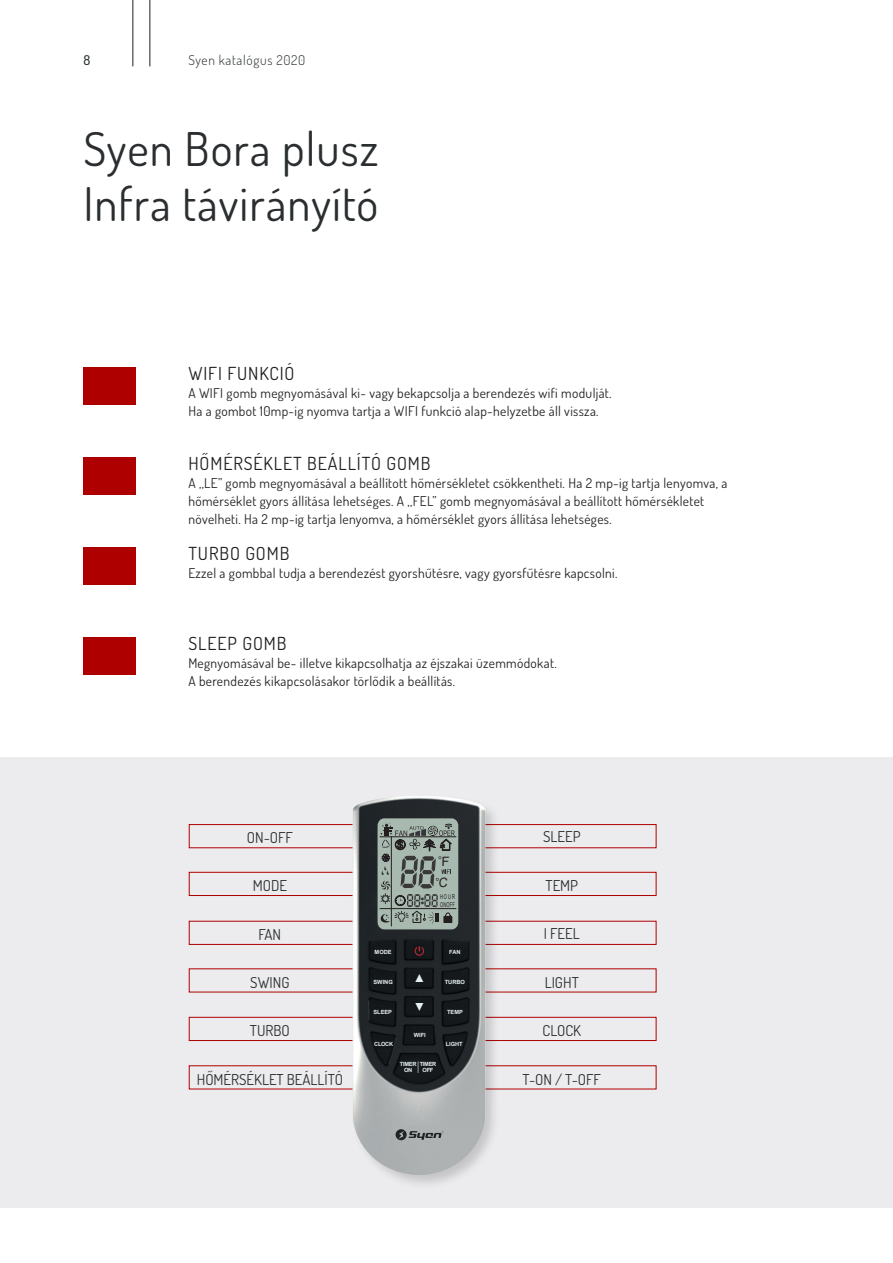
<style>
.page{position:relative;width:893px;height:1263px;background:#fff}
.page>*{position:absolute;margin:0;border:0;box-sizing:border-box;transform-origin:0 0}
.T4{font:46.5px "Dosis";letter-spacing:.025em;color:#2a2e30}
.t1{font:18px "Dosis";letter-spacing:.05em;color:#231f20}
.t2{font:15px "Dosis";color:#2a2e30}
.t3{font:13.5px/18px "Dosis";letter-spacing:.025em;color:#231f20}
.t4{font:300 13.5px "Dosis";letter-spacing:.05em;color:#2a2e30}
.t5{font:500 13.5px "Dosis";color:#2a2e30}
.t6{font:12.9px/21.6px "Arial";color:#231f20}
.t7{font:11.4px "Arial";color:#383839}
.t8{font:700 11.4px "Arial";color:#e7f0f0}
.t9{font:6.6px/7.4px "Arial";letter-spacing:.055em;color:#231f20;scale:.6 1}
.t10{font:700 5.7px/6.9px "Arial";color:#e7f0f0;text-align:center}
.t11{font:700 5.7px/6.9px "Arial";letter-spacing:-.05em;color:#e7f0f0;text-align:center}
</style>
<div class="page">
<div style="left:0;top:757px;width:893px;height:451px;background:#ececee"></div>
<div style="left:84px;top:637px;width:52px;height:37px;background:#af0000"></div>
<div style="left:84px;top:457px;width:52px;height:37px;background:#af0000"></div>
<div style="left:84px;top:547px;width:52px;height:37px;background:#af0000"></div>
<div style="left:84px;top:367px;width:52px;height:37px;background:#af0000"></div>
<div style="left:189px;top:824px;width:467px;height:24px;background:#ececee;border:1px solid #af0000"></div>
<div style="left:189px;top:872px;width:467px;height:24px;background:#ececee;border:1px solid #af0000"></div>
<div style="left:189px;top:921px;width:467px;height:24px;background:#ececee;border:1px solid #af0000"></div>
<div style="left:189px;top:1017px;width:467px;height:24px;background:#ececee;border:1px solid #af0000"></div>
<div style="left:350px;top:793px;width:150px;height:397px;background:#231f20;opacity:.2"></div>
<img style="left:352px;top:795px;width:135px;height:380px">
<img style="left:378px;top:818px;width:80px;height:111px">
<hr style="left:391px;top:837px;width:1px;height:89px;background:#231f20">
<hr style="left:380px;top:836px;width:76px;height:1px;background:#231f20">
<hr style="left:380px;top:908px;width:76px;height:1px;background:#231f20">
<svg style="left:380px;top:822px;width:75px;height:102px;background:#88948d"></svg>
<svg style="left:415px;top:946px;width:9px;height:10px"></svg>
<svg style="left:418px;top:1061px;width:1px;height:12px"></svg>
<svg style="left:396px;top:1129px;width:47px;height:11px"></svg>
<hr style="left:133px;top:0;width:1px;height:66px;background:#231f20">
<hr style="left:150px;top:0;width:1px;height:66px;background:#231f20">
<p class="t5" style="left:84px;top:51px;width:8px">8</p>
<p class="t4" style="left:188px;top:51px;width:119px">Syen katalógus 2020</p>
<p class="T4" style="left:83px;top:118px;width:297px">Syen Bora plusz</p>
<p class="T4" style="left:83px;top:174px;width:297px">Infra távirányító</p>
<p class="t1" style="left:188px;top:362px;width:108px">WIFI FUNKCIÓ</p>
<p class="t3" style="left:188px;top:384px;width:425px">A WIFI gomb megnyomásával ki- vagy bekapcsolja a berendezés wifi modulját.</p>
<p class="t3" style="left:188px;top:402px;width:412px">Ha a gombot 10mp-ig nyomva tartja a WIFI funkció alap-helyzetbe áll vissza.</p>
<p class="t1" style="left:188px;top:452px;width:244px">HŐMÉRSÉKLET BEÁLLÍTÓ GOMB</p>
<p class="t3" style="left:188px;top:474px;width:540px">A ,,LE” gomb megnyomásával a beállított hőmérsékletet csökkentheti. Ha 2 mp-ig tartja lenyomva, a hőmérséklet gyors állítása lehetséges. A ,,FEL” gomb megnyomásával a beállított hőmérsékletet</p>
<p class="t3" style="left:188px;top:510px;width:425px">növelheti. Ha 2 mp-ig tartja lenyomva, a hőmérséklet gyors állítása lehetséges.</p>
<p class="t1" style="left:188px;top:542px;width:103px">TURBO GOMB</p>
<p class="t3" style="left:188px;top:564px;width:431px">Ezzel a gombbal tudja a berendezést gyorshűtésre, vagy gyorsfűtésre kapcsolni.</p>
<p class="t1" style="left:188px;top:632px;width:100px">SLEEP GOMB</p>
<p class="t3" style="left:188px;top:654px;width:370px">Megnyomásával be- illetve kikapcsolhatja az éjszakai üzemmódokat.</p>
<p class="t3" style="left:188px;top:672px;width:268px">A berendezés kikapcsolásakor törlődik a beállítás.</p>
<p class="t2" style="left:247px;top:827px;width:48px">ON-OFF</p>
<p class="t2" style="left:253px;top:876px;width:36px">MODE</p>
<p class="t2" style="left:259px;top:924px;width:24px">FAN</p>
<p class="t2" style="left:250px;top:973px;width:41px">SWING</p>
<p class="t2" style="left:250px;top:1021px;width:41px">TURBO</p>
<p class="t2" style="left:197px;top:1069px;width:148px">HŐMÉRSÉKLET BEÁLLÍTÓ</p>
<p class="t6" style="left:438px;top:850px;width:13px">F<br>C</p>
<p class="t7" style="left:420px;top:893px;width:6px">••</p>
<p class="t9" style="left:440px;top:893px;width:26px">HOUR<br>ONOFF</p>
<p class="t10" style="left:375px;top:948px;width:19px">MODE</p>
<p class="t10" style="left:449px;top:948px;width:13px">FAN</p>
<p class="t10" style="left:373px;top:978px;width:21px">SWING</p>
<p class="t10" style="left:445px;top:978px;width:22px">TURBO</p>
<p class="t10" style="left:373px;top:1009px;width:20px">SLEEP</p>
<p class="t10" style="left:374px;top:1040px;width:20px">CLOCK</p>
<p class="t10" style="left:446px;top:1040px;width:19px">LIGHT</p>
<p class="t8" style="left:414px;top:969px;width:13px">▲</p>
<p class="t8" style="left:425px;top:1015px;width:13px;rotate:-180deg">▲</p>
<p class="t10" style="left:447px;top:1009px;width:17px">TEMP</p>
<p class="t10" style="left:414px;top:1031px;width:14px">WIFI</p>
<p class="t10" style="left:400px;top:1060px;width:18px">TIMER<br>ON</p>
<p class="t11" style="left:420px;top:1060px;width:18px">TIMER<br>OFF</p>
<p class="t2" style="left:543px;top:827px;width:39px">SLEEP</p>
<p class="t2" style="left:545px;top:875px;width:34px">TEMP</p>
<p class="t2" style="left:544px;top:924px;width:37px">I FEEL</p>
<p class="t2" style="left:545px;top:972px;width:36px">LIGHT</p>
<p class="t2" style="left:543px;top:1021px;width:40px">CLOCK</p>
<p class="t2" style="left:523px;top:1069px;width:80px">T-ON / T-OFF</p>
</div>
